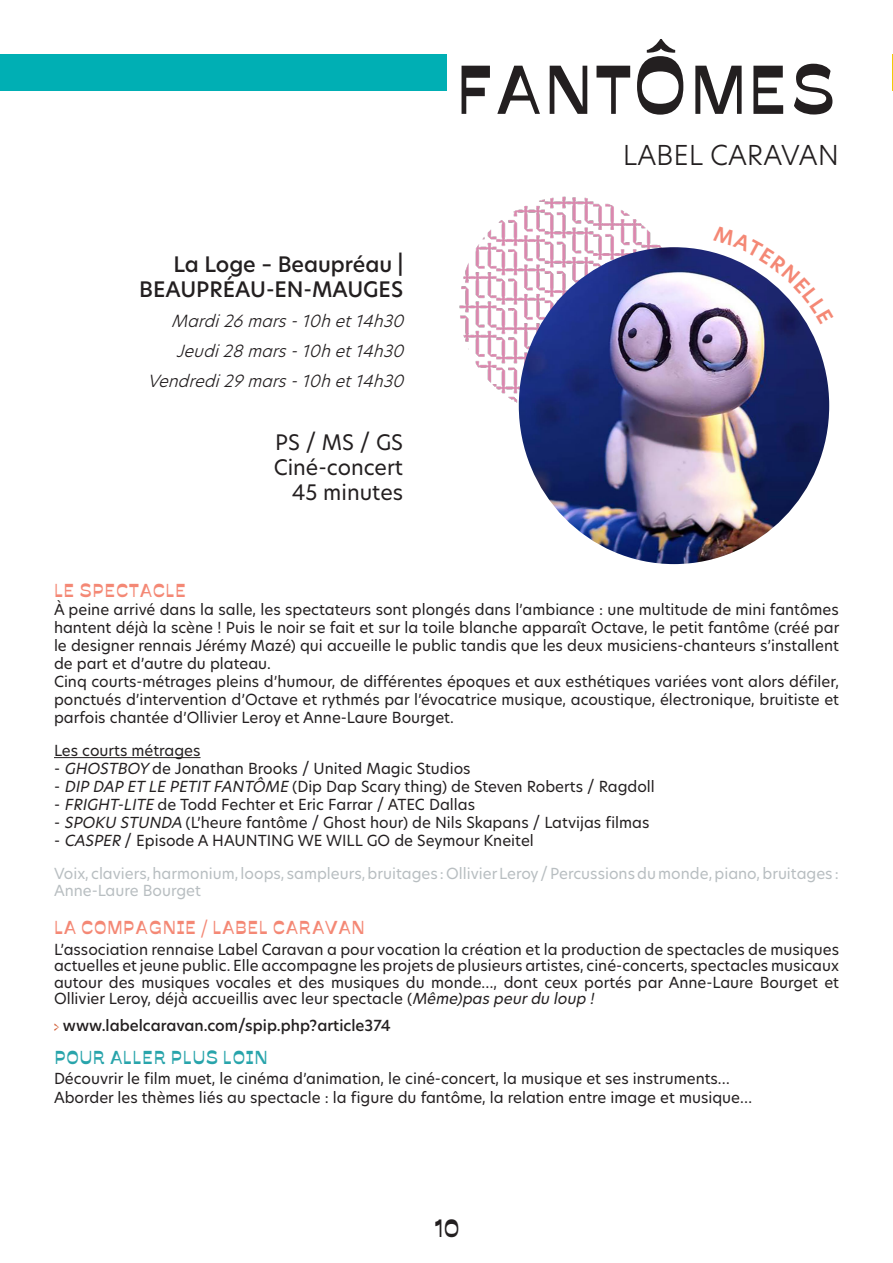
<style>
.page{position:relative;width:893px;height:1263px;background:#fff}
.page>*{position:absolute;margin:0;border:0;box-sizing:border-box;transform-origin:0 0}
.t1{font:66px "Savate";color:#231f20}
.t2{font:300 27px "Hero New";color:#231f20}
.t3{font:24px "Savate";color:#231f20}
.t4{font:500 21px/25.2px "Hero New";color:#231f20;text-align:right}
.t5{font:21px "Hero New";color:#231f20}
.t6{font:18px "Savate";color:#f48875}
.t7{font:18px "Savate";color:#28a4ab}
.t8{font:italic 300 16.5px "Hero New";color:#231f20}
.t9{font:15px/18px "Hero New";color:#231f20;text-align:justify}
.t10{font:15px/16.5px "Hero New";color:#b8bec1}
.t11{font:500 15px "New Hero";color:#231f20}
.s1{font-size:78px}
.s2{font-style:italic}
.s3{font-family:"Frastha";color:#d2613a}
</style>
<div class="page">
<hr style="left:892px;top:54px;width:1px;height:37px;background:#f2ca07">
<div style="left:0;top:54px;width:446px;height:37px;background:#00afb4"></div>
<img style="left:459px;top:196px;width:202px;height:210px">
<img style="left:519px;top:247px;width:310px;height:317px">
<hr style="left:54px;top:757px;width:147px;height:1px;background:#231f20">
<svg style="left:713px;top:247px;width:116px;height:77px"></svg>
<p class="t4" style="left:139px;top:251px;width:265px">La Loge – Beaupréau |<br>BEAUPRÉAU-EN-MAUGES</p>
<p class="t8" style="left:171px;top:309px;width:239px">Mardi26mars-10het14h30</p>
<p class="t8" style="left:176px;top:339px;width:234px">Jeudi28mars-10het14h30</p>
<p class="t8" style="left:148px;top:369px;width:263px">Vendredi29mars-10het14h30</p>
<p class="t5" style="left:275px;top:428px;width:129px">PS / MS / GS</p>
<p class="t5" style="left:274px;top:453px;width:131px">Ciné-concert</p>
<p class="t5" style="left:292px;top:478px;width:113px">45 minutes</p>
<p class="t1" style="left:453px;top:40px;width:386px">FANT<span class="s1">Ô</span>MES</p>
<p class="t2" style="left:623px;top:136px;width:218px">LABEL CARAVAN</p>
<p class="t6" style="left:54px;top:577px;width:134px">LE SPECTACLE</p>
<p class="t9" style="left:54px;top:600px;width:787px">À peine arrivé dans la salle, les spectateurs sont plongés dans l’ambiance : une multitude de mini fantômes hantent déjà la scène ! Puis le noir se fait et sur la toile blanche apparaît Octave, le petit fantôme (créé par le designer rennais Jérémy Mazé) qui accueille le public tandis que les deux musiciens-chanteurs s’installent de part et d’autre du plateau.</p>
<p class="t9" style="left:54px;top:672px;width:786px">Cinq courts-métrages pleins d’humour, de différentes époques et aux esthétiques variées vont alors défiler, ponctués d’intervention d’Octave et rythmés par l’évocatrice musique, acoustique, électronique, bruitiste et parfois chantée d’Ollivier Leroy et Anne-Laure Bourget.</p>
<p class="t9" style="left:54px;top:741px;width:148px">Les courts métrages</p>
<p class="t9" style="left:54px;top:759px;width:418px">- <span class="s2">GHOSTBOY</span> de Jonathan Brooks / United Magic Studios</p>
<p class="t9" style="left:54px;top:777px;width:602px">- <span class="s2">DIP DAP ET LE PETIT FANTÔME</span> (Dip Dap Scary thing) de Steven Roberts / Ragdoll</p>
<p class="t9" style="left:54px;top:795px;width:423px">- <span class="s2">FRIGHT-LITE</span> de Todd Fechter et Eric Farrar / ATEC Dallas</p>
<p class="t9" style="left:54px;top:813px;width:597px">- <span class="s2">SPOKU STUNDA</span> (L’heure fantôme / Ghost hour) de Nils Skapans / Latvijas filmas</p>
<p class="t9" style="left:54px;top:831px;width:481px">- <span class="s2">CASPER</span> / Episode A HAUNTING WE WILL GO de Seymour Kneitel</p>
<p class="t10" style="left:54px;top:865px;width:786px">Voix, claviers, harmonium, loops, sampleurs, bruitages : Ollivier Leroy / Percussions du monde, piano, bruitages :<br>Anne-Laure Bourget</p>
<p class="t6" style="left:54px;top:914px;width:313px">LA COMPAGNIE / LABEL CARAVAN</p>
<p class="t9" style="left:54px;top:941px;width:786px;line-height:16.5px">L’association rennaise Label Caravan a pour vocation la création et la production de spectacles de musiques actuelles et jeune public. Elle accompagne les projets de plusieurs artistes, ciné-concerts, spectacles musicaux autour des musiques vocales et des musiques du monde…, dont ceux portés par Anne-Laure Bourget et Ollivier Leroy, déjà accueillis avec leur spectacle (<span class="s2">Même)pas peurdu loup !</span></p>
<p class="t11" style="left:54px;top:1015px;width:338px"><span class="s3">&gt;</span> www.labelcaravan.com/spip.php?article374</p>
<p class="t7" style="left:54px;top:1044px;width:216px">POUR ALLER PLUS LOIN</p>
<p class="t9" style="left:54px;top:1069px;width:677px">Découvrir le film muet, le cinéma d’animation, le ciné-concert, la musique et ses instruments…</p>
<p class="t9" style="left:54px;top:1088px;width:700px">Aborder les thèmes liés au spectacle : la figure du fantôme, la relation entre image et musique…</p>
<p class="t3" style="left:434px;top:1210px;width:27px">10</p>
</div>
